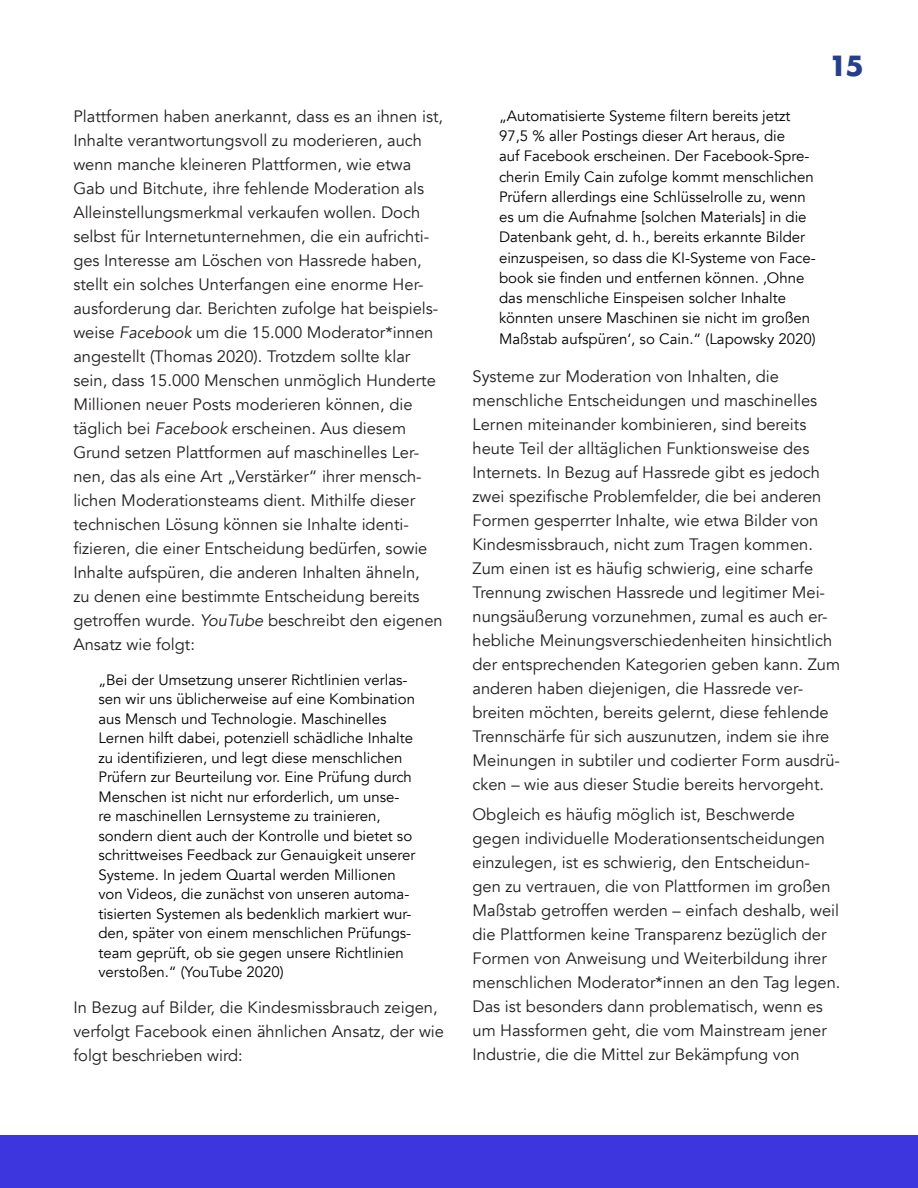
<style>
.page{position:relative;width:918px;height:1188px;background:#fff}
.page>*{position:absolute;margin:0;border:0;box-sizing:border-box;transform-origin:0 0}
.t1{font:700 27px "Futura";color:#253f8e}
.body_text{font:16.5px/24px "Avenir";color:#231f20}
.t2{font:15px/19.5px "Avenir";color:#000}
.s1{font-style:italic}
</style>
<div class="page">
<div style="left:0;top:1136px;width:918px;height:52px;background:#3d36df"></div>
<p class="body_text" style="left:73px;top:104px;width:371px">Plattformen haben anerkannt, dass es an ihnen ist, Inhalte verantwortungsvoll zu moderieren, auch wenn manche kleineren Plattformen, wie etwa Gab und Bitchute, ihre fehlende Moderation als Alleinstellungsmerkmal verkaufen wollen. Doch selbst für Internetunternehmen, die ein aufrichti&shy;ges Interesse am Löschen von Hassrede haben, stellt ein solches Unterfangen eine enorme Her&shy;ausforderung dar. Berichten zufolge hat beispiels&shy;weise <span class="s1">Facebook</span> um die 15.000 Moderator*innen angestellt (Thomas 2020). Trotzdem sollte klar sein, dass 15.000 Menschen unmöglich Hunderte Millionen neuer Posts moderieren können, die täglich bei <span class="s1">Facebook</span> erscheinen. Aus diesem Grund setzen Plattformen auf maschinelles Ler&shy;nen, das als eine Art „Verstärker“ ihrer mensch&shy;lichen Moderationsteams dient. Mithilfe dieser technischen Lösung können sie Inhalte identi&shy;fizieren, die einer Entscheidung bedürfen, sowie Inhalte aufspüren, die anderen Inhalten ähneln,<br>zu denen eine bestimmte Entscheidung bereits getroffen wurde. <span class="s1">YouTube</span> beschreibt den eigenen Ansatz wie folgt:</p>
<p class="t2" style="left:98px;top:670px;width:319px">„Bei der Umsetzung unserer Richtlinien verlas&shy;sen wir uns üblicherweise auf eine Kombination aus Mensch und Technologie. Maschinelles Lernen hilft dabei, potenziell schädliche Inhalte zu identifizieren, und legt diese menschlichen Prüfern zur Beurteilung vor. Eine Prüfung durch Menschen ist nicht nur erforderlich, um unse&shy;re maschinellen Lernsysteme zu trainieren, sondern dient auch der Kontrolle und bietet so schrittweises Feedback zur Genauigkeit unserer Systeme. In jedem Quartal werden Millionen von Videos, die zunächst von unseren automa&shy;tisierten Systemen als bedenklich markiert wur&shy;den, später von einem menschlichen Prüfungs&shy;team geprüft, ob sie gegen unsere Richtlinien verstoßen.“ (YouTube 2020)</p>
<p class="body_text" style="left:73px;top:995px;width:372px">In Bezug auf Bilder, die Kindesmissbrauch zeigen, verfolgt Facebook einen ähnlichen Ansatz, der wie folgt beschrieben wird:</p>
<p class="t2" style="left:499px;top:106px;width:318px;line-height:20.2px">„Automatisierte Systeme filtern bereits jetzt 97,5 % aller Postings dieser Art heraus, die<br>auf Facebook erscheinen. Der Facebook-Spre&shy;cherin Emily Cain zufolge kommt menschlichen Prüfern allerdings eine Schlüsselrolle zu, wenn es um die Aufnahme [solchen Materials] in die Datenbank geht, d. h., bereits erkannte Bilder einzuspeisen, so dass die KI-Systeme von Face&shy;book sie finden und entfernen können. ‚Ohne das menschliche Einspeisen solcher Inhalte könnten unsere Maschinen sie nicht im großen Maßstab aufspüren‘, so Cain.“ (Lapowsky 2020)</p>
<p class="t1" style="left:829px;top:47px;width:37px">15</p>
<p class="body_text" style="left:472px;top:365px;width:308px">Systeme zur Moderation von Inhalten, die</p>
<p class="body_text" style="left:472px;top:389px;width:369px">menschliche Entscheidungen und maschinelles Lernen miteinander kombinieren, sind bereits heute Teil der alltäglichen Funktionsweise des Internets. In Bezug auf Hassrede gibt es jedoch zwei spezifische Problemfelder, die bei anderen Formen gesperrter Inhalte, wie etwa Bilder von Kindesmissbrauch, nicht zum Tragen kommen.<br>Zum einen ist es häufig schwierig, eine scharfe Trennung zwischen Hassrede und legitimer Mei&shy;nungsäußerung vorzunehmen, zumal es auch er&shy;hebliche Meinungsverschiedenheiten hinsichtlich der entsprechenden Kategorien geben kann. Zum anderen haben diejenigen, die Hassrede ver&shy;breiten möchten, bereits gelernt, diese fehlende Trennschärfe für sich auszunutzen, indem sie ihre Meinungen in subtiler und codierter Form ausdrü&shy;cken – wie aus dieser Studie bereits hervorgeht.</p>
<p class="body_text" style="left:472px;top:803px;width:369px">Obgleich es häufig möglich ist, Beschwerde gegen individuelle Moderationsentscheidungen einzulegen, ist es schwierig, den Entscheidun&shy;gen zu vertrauen, die von Plattformen im großen Maßstab getroffen werden – einfach deshalb, weil die Plattformen keine Transparenz bezüglich der Formen von Anweisung und Weiterbildung ihrer menschlichen Moderator*innen an den Tag legen.<br>Das ist besonders dann problematisch, wenn es um Hassformen geht, die vom Mainstream jener Industrie, die die Mittel zur Bekämpfung von</p>
</div>
